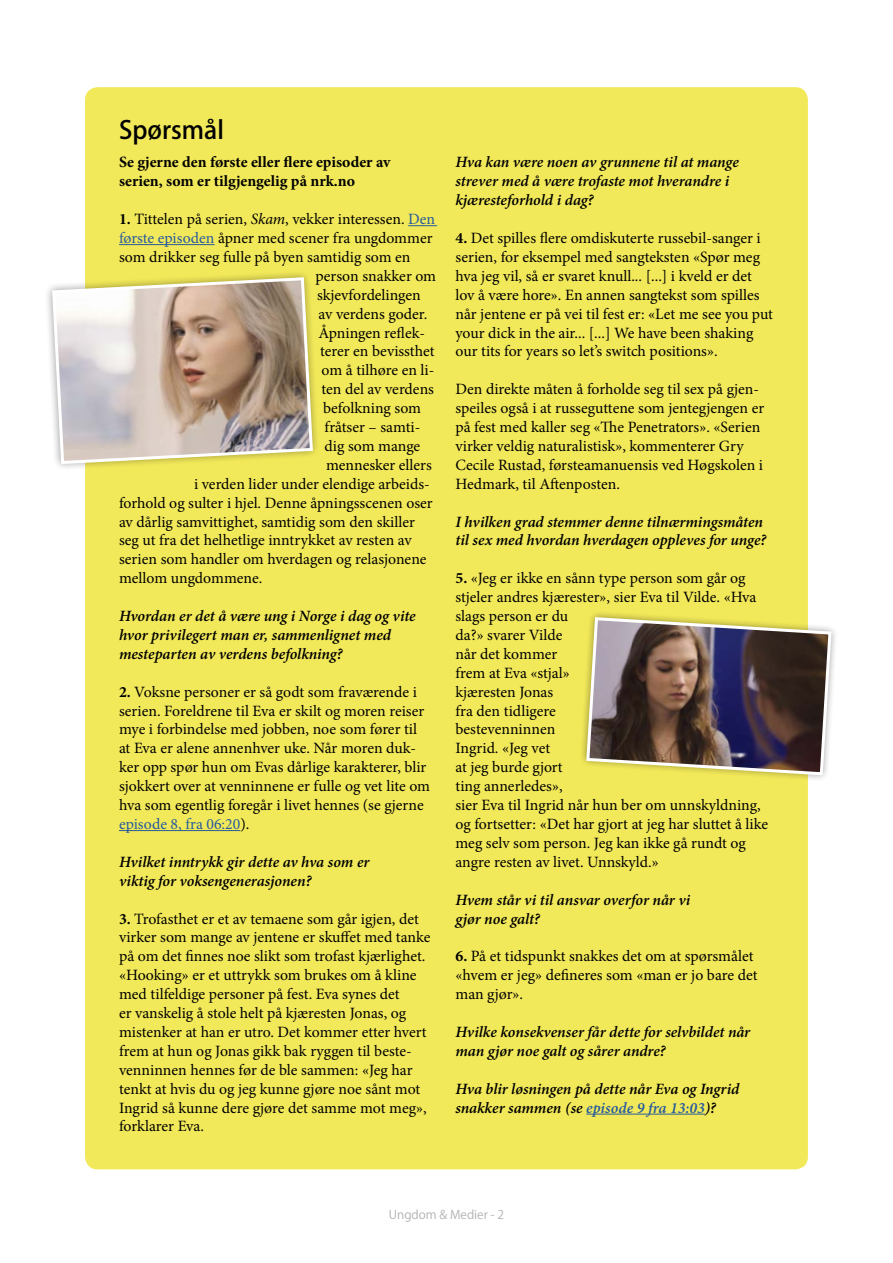
<style>
.page{position:relative;width:893px;height:1263px;background:#fff}
.page>*{position:absolute;margin:0;border:0;box-sizing:border-box;transform-origin:0 0}
.t1{font:500 24.75px "Koz Go Pr 6 N";color:#000}
.t2{font:15.75px/18.9px "Minion Pro";color:#000}
.t3{font:italic 600 15.75px/18.9px "Minion Pro";letter-spacing:-.005em;color:#000}
.t4{font:700 15.75px/18.9px "Minion Pro";color:#000}
.t5{font:12px "Koz Go Pr 6 N";color:#b3b2b2}
.s1{font-weight:700}
.s2{font-style:italic}
.s3{color:#275b9b}
</style>
<div class="page">
<div style="left:85px;top:87px;width:723px;height:1082px;background:#f2e95a;border-radius:13px"></div>
<svg style="left:408px;top:225px;width:29px;height:1px"></svg>
<hr style="left:119px;top:244px;width:96px;height:1px;background:#275b9b">
<hr style="left:119px;top:830px;width:121px;height:1px;background:#275b9b">
<hr style="left:586px;top:1114px;width:119px;height:1px;background:#275b9b">
<svg style="left:47px;top:273px;width:270px;height:195px"></svg>
<svg style="left:51px;top:276px;width:263px;height:190px;background:#c6b7a2"></svg>
<svg style="left:582px;top:613px;width:253px;height:166px"></svg>
<img style="left:585px;top:615px;width:248px;height:162px">
<h1 class="t1" style="left:119px;top:116px;width:106px">Spørsmål</h1>
<p class="t4" style="left:119px;top:153px;width:273px">Se gjerne den første eller flere episoder av serien, som er tilgjengelig på nrk.no</p>
<p class="t2" style="left:119px;top:210px;width:318px"><span class="s1">1.</span> Tittelen på serien, <span class="s2">Skam</span>, vekker interessen. <span class="s3">Den</span></p>
<p class="t2" style="left:119px;top:229px;width:315px"><span class="s3">første episoden</span> åpner med scener fra ungdommer</p>
<p class="t2" style="left:119px;top:247px;width:293px">som drikker seg fulle på byen samtidig som en</p>
<p class="t2" style="left:316px;top:266px;width:122px">person snakker om</p>
<p class="t2" style="left:317px;top:285px;width:105px">skjevfordelingen</p>
<p class="t2" style="left:319px;top:304px;width:110px">av verdens goder.</p>
<p class="t2" style="left:319px;top:323px;width:108px">Åpningen reflek-</p>
<p class="t2" style="left:320px;top:342px;width:116px">terer en bevissthet</p>
<p class="t2" style="left:322px;top:361px;width:114px">om å tilhøre en li-</p>
<p class="t2" style="left:322px;top:380px;width:114px">ten del av verdens</p>
<p class="t2" style="left:323px;top:399px;width:100px">befolkning som</p>
<p class="t2" style="left:325px;top:418px;width:97px">fråtser – samti-</p>
<p class="t2" style="left:325px;top:436px;width:97px">dig som mange</p>
<p class="t2" style="left:326px;top:455px;width:107px">mennesker ellers</p>
<p class="t2" style="left:194px;top:474px;width:237px">i verden lider under elendige arbeids-</p>
<p class="t2" style="left:119px;top:493px;width:315px">forhold og sulter i hjel. Denne åpningsscenen oser</p>
<p class="t2" style="left:119px;top:512px;width:298px">av dårlig samvittighet, samtidig som den skiller</p>
<p class="t2" style="left:119px;top:531px;width:294px">seg ut fra det helhetlige inntrykket av resten av</p>
<p class="t2" style="left:119px;top:550px;width:309px">serien som handler om hverdagen og relasjonene</p>
<p class="t2" style="left:119px;top:569px;width:145px">mellom ungdommene.</p>
<p class="t3" style="left:119px;top:606px;width:298px">Hvordan er det å være ung i Norge i dag og vite hvor privilegert man er, sammenlignet med mesteparten av verdens befolkning?</p>
<p class="t2" style="left:119px;top:682px;width:313px"><span class="s1">2.</span> Voksne personer er så godt som fraværende i serien. Foreldrene til Eva er skilt og moren reiser mye i forbindelse med jobben, noe som fører til at Eva er alene annenhver uke. Når moren duk&shy;ker opp spør hun om Evas dårlige karakterer, blir sjokkert over at venninnene er fulle og vet lite om hva som egentlig foregår i livet hennes (se gjerne <span class="s3">episode 8, fra 06:20</span>).</p>
<p class="t3" style="left:119px;top:852px;width:252px">Hvilket inntrykk gir dette av hva som er viktig for voksengenerasjonen?</p>
<p class="t2" style="left:119px;top:909px;width:313px"><span class="s1">3.</span> Trofasthet er et av temaene som går igjen, det virker som mange av jentene er skuffet med tanke på om det finnes noe slikt som trofast kjærlighet. «Hooking» er et uttrykk som brukes om å kline med tilfeldige personer på fest. Eva synes det<br>er vanskelig å stole helt på kjæresten Jonas, og mistenker at han er utro. Det kommer etter hvert frem at hun og Jonas gikk bak ryggen til beste&shy;venninnen hennes før de ble sammen: «Jeg har tenkt at hvis du og jeg kunne gjøre noe sånt mot Ingrid så kunne dere gjøre det samme mot meg», forklarer Eva.</p>
<p class="t3" style="left:455px;top:153px;width:285px">Hva kan være noen av grunnene til at mange strever med å være trofaste mot hverandre i kjæresteforhold i dag?</p>
<p class="t2" style="left:455px;top:229px;width:319px"><span class="s1">4.</span> Det spilles flere omdiskuterte russebil-sanger i serien, for eksempel med sangteksten «Spør meg hva jeg vil, så er svaret knull... [...] i kveld er det lov å være hore». En annen sangtekst som spilles når jentene er på vei til fest er: «Let me see you put your dick in the air... [...] We have been shaking our tits for years so let’s switch positions».</p>
<p class="t2" style="left:455px;top:380px;width:310px">Den direkte måten å forholde seg til sex på gjen&shy;speiles også i at russeguttene som jentegjengen er på fest med kaller seg «The Penetrators». «Serien virker veldig naturalistisk», kommenterer Gry Cecile Rustad, førsteamanuensis ved Høgskolen i Hedmark, til Aftenposten.</p>
<p class="t3" style="left:455px;top:512px;width:312px">I hvilken grad stemmer denne tilnærmingsmåten til sex med hvordan hverdagen oppleves for unge?</p>
<p class="t2" style="left:455px;top:569px;width:314px"><span class="s1">5.</span> «Jeg er ikke en sånn type person som går og stjeler andres kjærester», sier Eva til Vilde. «Hva slags person er du<br>da?» svarer Vilde<br>når det kommer<br>frem at Eva «stjal»<br>kjæresten Jonas<br>fra den tidligere<br>bestevenninnen<br>Ingrid. «Jeg vet<br>at jeg burde gjort<br>ting annerledes»,<br>sier Eva til Ingrid når hun ber om unnskyldning, og fortsetter: «Det har gjort at jeg har sluttet å like meg selv som person. Jeg kan ikke gå rundt og angre resten av livet. Unnskyld.»</p>
<p class="t3" style="left:455px;top:890px;width:236px">Hvem står vi til ansvar overfor når vi gjør noe galt?</p>
<p class="t2" style="left:455px;top:947px;width:304px"><span class="s1">6.</span> På et tidspunkt snakkes det om at spørsmålet «hvem er jeg» defineres som «man er jo bare det man gjør».</p>
<p class="t3" style="left:455px;top:1022px;width:296px">Hvilke konsekvenser får dette for selvbildet når man gjør noe galt og sårer andre?</p>
<p class="t3" style="left:455px;top:1079px;width:285px">Hva blir løsningen på dette når Eva og Ingrid snakker sammen (se <span class="s3">episode 9 fra 13:03</span>)?</p>
<p class="t5" style="left:389px;top:1208px;width:117px">Ungdom &amp; Medier - 2</p>
</div>
